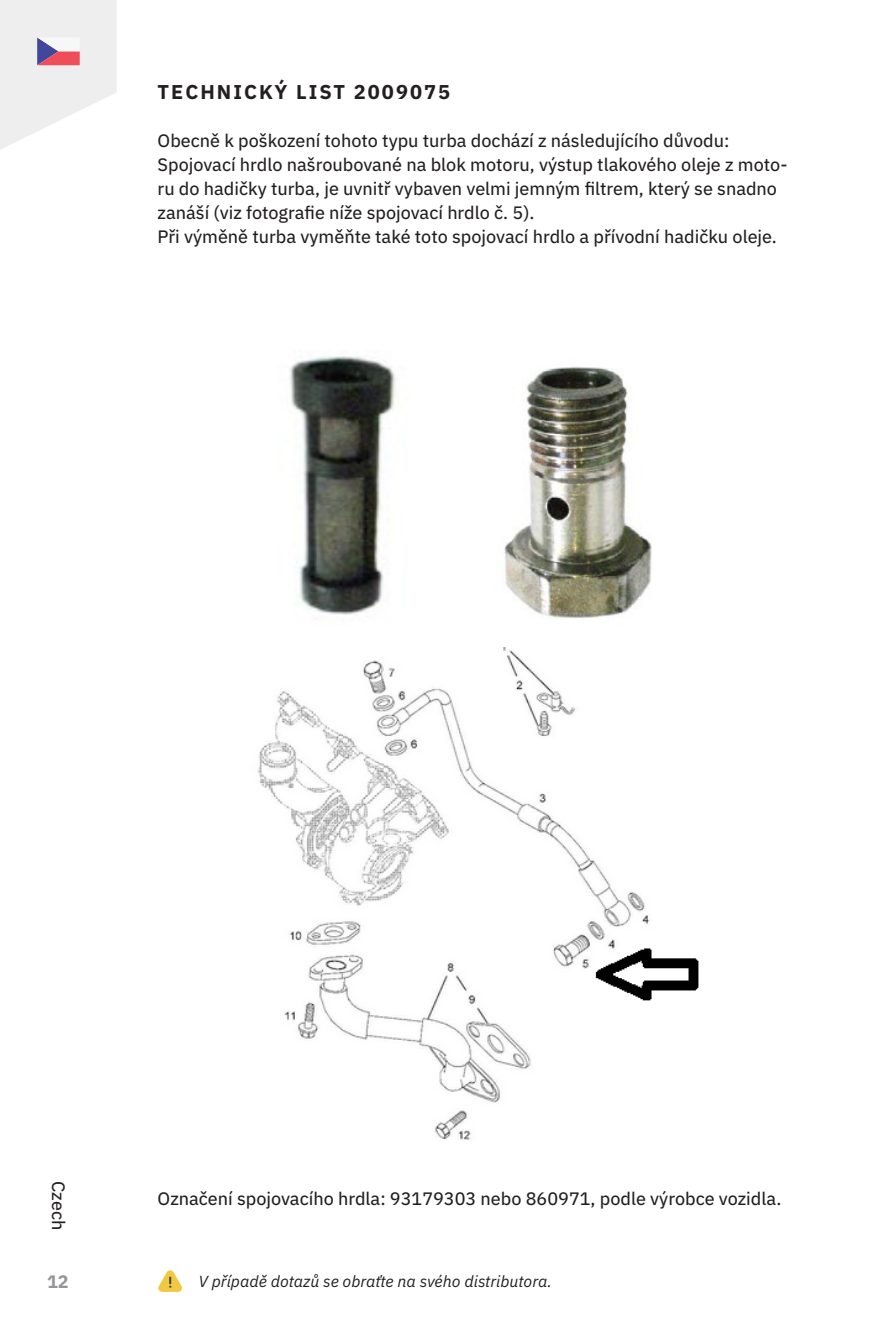
<style>
.page{position:relative;width:879px;height:1338px;background:#fff}
.page>*{position:absolute;margin:0;border:0;box-sizing:border-box;transform-origin:0 0}
.t1{font:700 20px "IBM Plex Sans";letter-spacing:.1em;color:#231f20}
.t2{font:18px/24px "IBM Plex Sans Text";color:#231f20}
.t3{font:700 18px "IBM Plex Sans";color:#939598}
.t4{font:italic 16px "IBM Plex Sans";color:#231f20}
</style>
<div class="page">
<svg style="left:0;top:0;width:117px;height:150px"></svg>
<svg style="left:158px;top:1270px;width:24px;height:22px"></svg>
<img style="left:290px;top:356px;width:106px;height:259px">
<img style="left:504px;top:367px;width:148px;height:252px">
<img style="left:257px;top:648px;width:442px;height:492px">
<p class="t1" style="left:158px;top:76px;width:294px">TECHNICKÝ LIST 2009075</p>
<p class="t2" style="left:158px;top:128px;width:573px">Obecně k poškození tohoto typu turba dochází z následujícího důvodu:</p>
<p class="t2" style="left:158px;top:152px;width:631px">Spojovací hrdlo našroubované na blok motoru, výstup tlakového oleje z moto&shy;ru do hadičky turba, je uvnitř vybaven velmi jemným filtrem, který se snadno zanáší (viz fotografie níže spojovací hrdlo č. 5).</p>
<p class="t2" style="left:158px;top:224px;width:621px">Při výměně turba vyměňte také toto spojovací hrdlo a přívodní hadičku oleje.</p>
<p class="t2" style="left:72px;top:1181px;width:50px;rotate:90deg">Czech</p>
<p class="t2" style="left:158px;top:1185px;width:625px">Označení spojovacího hrdla: 93179303 nebo 860971, podle výrobce vozidla.</p>
<p class="t3" style="left:47px;top:1268px;width:23px">12</p>
<p class="t4" style="left:198px;top:1269px;width:355px">V případě dotazů se obraťte na svého distributora.</p>
</div>
